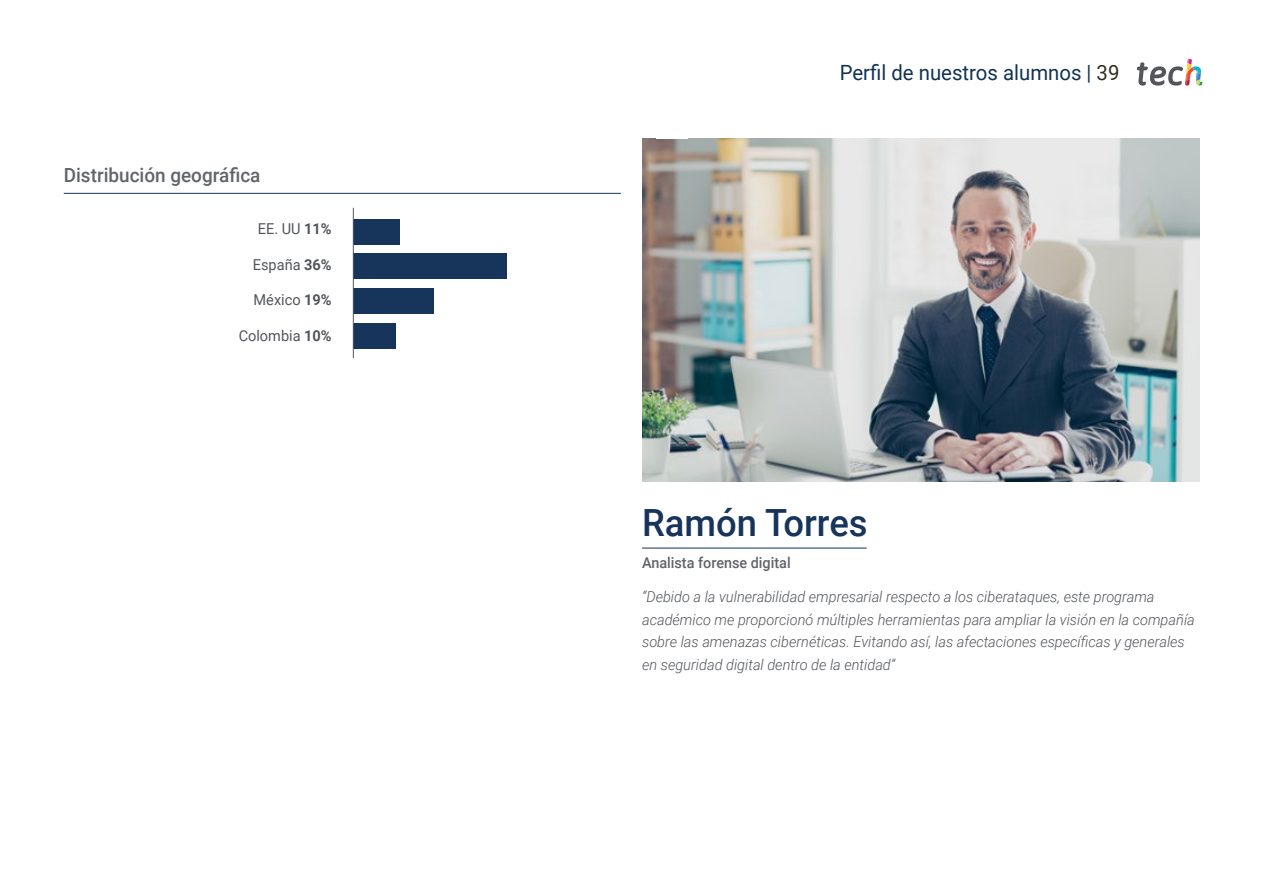
<style>
.page{position:relative;width:1263px;height:893px;background:#fff}
.page>*{position:absolute;margin:0;border:0;box-sizing:border-box;transform-origin:0 0}
.t1{font:500 37.5px "Roboto";color:#17355b}
.t2{font:21px "Roboto";color:#123352}
.t3{font:500 19.5px "Roboto";color:#61646a}
.t4{font:italic 300 15px/22.5px "Roboto";color:#52555b}
.t5{font:15px "Roboto";color:#52555b}
.t6{font:500 15px "Roboto";color:#61646a;scale:.96 1}
.s1{font-weight:700}
.s2{color:#312e20}
</style>
<div class="page">
<hr style="left:642px;top:548px;width:225px;height:1px;background:#123352">
<img style="left:642px;top:138px;width:557px;height:343px">
<hr style="left:64px;top:193px;width:557px;height:1px;background:#17355b">
<div style="left:353px;top:219px;width:47px;height:25px;background:#17355b"></div>
<div style="left:353px;top:254px;width:153px;height:25px;background:#17355b"></div>
<div style="left:353px;top:288px;width:81px;height:26px;background:#17355b"></div>
<div style="left:353px;top:323px;width:43px;height:26px;background:#17355b"></div>
<hr style="left:353px;top:208px;width:1px;height:150px;background:#52555b">
<svg style="left:1137px;top:59px;width:65px;height:27px"></svg>
<h3 class="t3" style="left:64px;top:161px;width:198px">Distribución geográfica</h3>
<p class="t5" style="left:258px;top:218px;width:75px">EE. UU <span class="s1">11%</span></p>
<p class="t5" style="left:253px;top:254px;width:80px">España <span class="s1">36%</span></p>
<p class="t5" style="left:254px;top:289px;width:80px">México <span class="s1">19%</span></p>
<p class="t5" style="left:239px;top:325px;width:95px">Colombia <span class="s1">10%</span></p>
<h2 class="t2" style="left:840px;top:57px;width:281px">Perfil de nuestros alumnos | <span class="s2">39</span></h2>
<h1 class="t1" style="left:642px;top:496px;width:227px">Ramón Torres</h1>
<p class="t6" style="left:642px;top:552px;width:156px">Analista forense digital</p>
<p class="t4" style="left:642px;top:585px;width:554px">“Debido a la vulnerabilidad empresarial respecto a los ciberataques, este programa académico me proporcionó múltiples herramientas para ampliar la visión en la compañía sobre las amenazas cibernéticas. Evitando así, las afectaciones específicas y generales en seguridad digital dentro de la entidad”</p>
</div>
